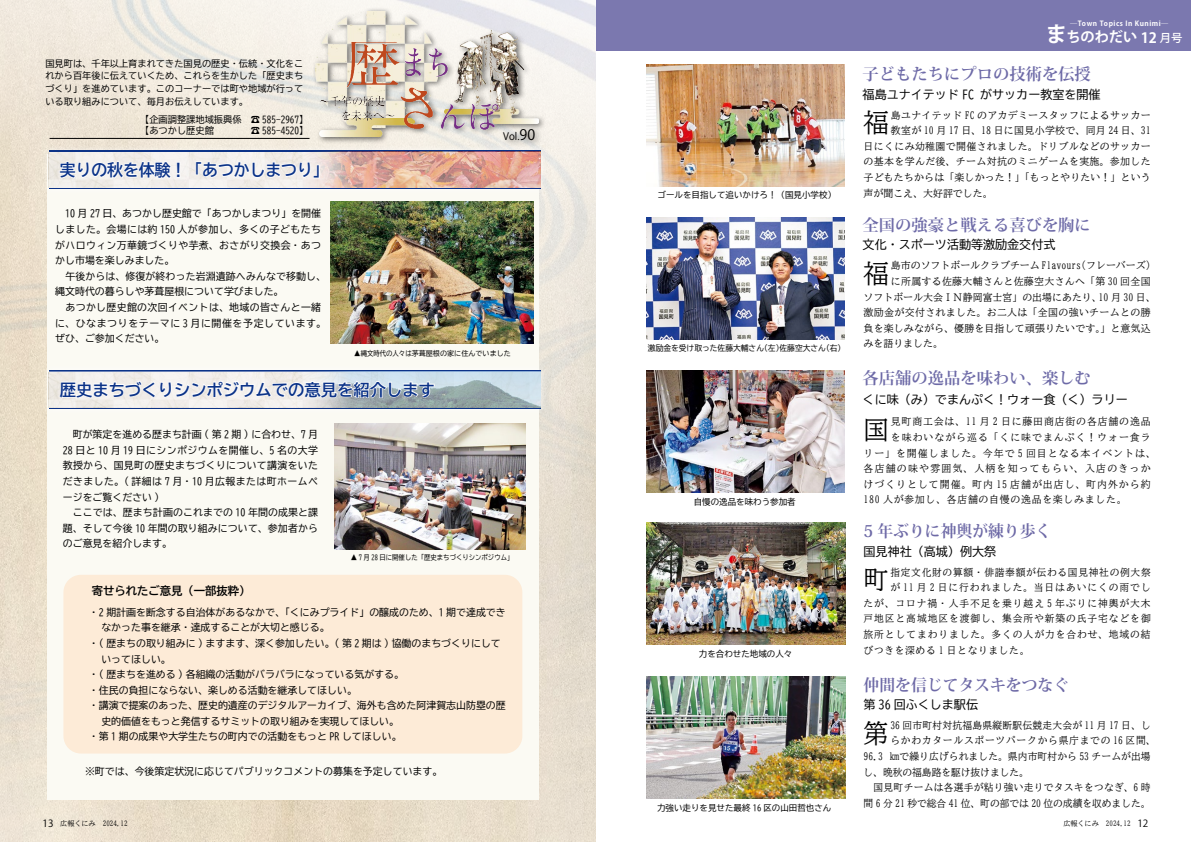
<style>
.page{position:relative;width:1191px;height:842px;background:#fff}
.page>*{position:absolute;margin:0;border:0;box-sizing:border-box;transform-origin:0 0}
.t1{font:25.5px "BIZ UD Mincho Medium";color:#000}
.t2{font:700 16.3px "Koz Min Pro";color:#6d6aa7}
.t3{font:16.3px "BIZ UD Gothic Bold";color:#0c3388}
.t4{font:700 16.3px "Koz Min Pro";color:#6d69a6}
.t5{font:14.5px "Koz Go Pro";color:#000}
.t6{font:700 14.2px "Koz Go Pro";color:#fff}
.t7{font:12px "BIZ UD Gothic";color:#000}
.t8{font:11.3px "BIZ UD Gothic Bold";color:#000}
.t9{font:500 11.3px "Koz Go Pro";color:#fff}
.t10{font:10.1px "Koz Go Pro";color:#000}
.t11{font:9.9px/15.6px "BIZ UD Gothic";color:#000}
.t12{font:9.9px/15.6px "BIZ UD Mincho Medium";letter-spacing:.03em;color:#000}
.t13{font:9.9px/15.6px "BIZ UD Gothic";letter-spacing:.035em;color:#000}
.t14{font:9.9px/15.6px "BIZ UD Mincho Medium";letter-spacing:.1em;color:#000}
.t15{font:9.9px/15.6px "BIZ UD Mincho Medium";color:#000}
.t16{font:9.9px "BIZ UD Mincho Medium";letter-spacing:.085em;color:#000}
.t17{font:9.9px "BIZ UD Mincho Medium";letter-spacing:.075em;color:#000}
.t18{font:9.9px "Koz Go Pro";color:#000}
.t19{font:9.4px "BIZ UD Gothic";color:#000}
.t20{font:9.2px/12.8px "BIZ UD Gothic";color:#000;text-align:justify}
.t21{font:8.5px "BIZ UD Gothic";color:#000}
.t22{font:8.1px "BIZ UD Gothic";color:#000;scale:.96 1}
.t23{font:7.1px "BIZ UD Gothic";color:#000;scale:.9 1}
.t24{font:7.1px "BIZ UD Mincho Medium";color:#000}
.t25{font:700 7.1px "Koz Go Pro";letter-spacing:.07em;color:#fff}
.s1{font-size:10.1px}
.s2{font-size:21.3px}
</style>
<div class="page">
<svg style="left:0;top:0;width:595px;height:842px;background:#ebe2d4"></svg>
<div style="left:312px;top:8px;width:234px;height:140px;background:#000;opacity:.6"></div>
<img style="left:316px;top:11px;width:121px;height:117px">
<img style="left:319px;top:120px;width:95px;height:17px">
<img style="left:498px;top:110px;width:41px;height:14px">
<img style="left:319px;top:95px;width:26px;height:25px">
<img style="left:447px;top:31px;width:85px;height:82px">
<img style="left:345px;top:43px;width:153px;height:87px">
<hr style="left:50px;top:138px;width:259px;height:1px;background:#000">
<div style="left:47px;top:154px;width:492px;height:646px;background:#fbfaf3"></div>
<div style="left:42px;top:144px;width:505px;height:52px;background:#fff;opacity:.75"></div>
<svg style="left:49px;top:141px;width:491px;height:69px"></svg>
<img style="left:330px;top:201px;width:203px;height:142px">
<div style="left:42px;top:364px;width:505px;height:51px;background:#fff;opacity:.75"></div>
<svg style="left:49px;top:370px;width:492px;height:39px"></svg>
<img style="left:278px;top:371px;width:262px;height:37px">
<svg style="left:49px;top:372px;width:492px;height:35px"></svg>
<img style="left:334px;top:423px;width:192px;height:126px">
<div style="left:63px;top:575px;width:459px;height:178px;background:#fdebd7;border-radius:17px"></div>
<hr style="left:595px;top:0;width:1px;height:842px;background:#fbfaf3">
<div style="left:595px;top:0;width:596px;height:51px;background:#7b78af"></div>
<img style="left:646px;top:676px;width:200px;height:122px">
<img style="left:646px;top:64px;width:199px;height:122px">
<img style="left:646px;top:217px;width:199px;height:122px">
<img style="left:646px;top:371px;width:199px;height:122px">
<img style="left:646px;top:523px;width:200px;height:121px">
<p class="t20" style="left:45px;top:57px;width:259px">国見町は、千年以上育まれてきた国見の歴史・伝統・文化をこれから百年後に伝えていくため、これらを生かした「歴史まちづくり」を進めています。このコーナーでは町や地域が行っている取り組みについて、毎月お伝えしています。</p>
<p class="t19" style="left:140px;top:114px;width:103px">【企画調整課地域振興係</p>
<p class="t19" style="left:140px;top:126px;width:75px">【あつかし歴史館</p>
<p class="t19" style="left:251px;top:114px;width:59px">☎ 585-2967【</p>
<p class="t19" style="left:251px;top:126px;width:59px">☎ 585-4520【</p>
<h2 class="t3" style="left:60px;top:162px;width:270px">実りの秋を体験！「あつかしまつり「</h2>
<p class="t13" style="left:55px;top:206px;width:272px">　10 月 27 日、あつかし歴史館で「あつかしまつり」を開催しました。会場には約 150 人が参加し、多くの子どもたちがハロウィン万華鏡づくりや芋煮、おさがり交換会・あつかし市場を楽しみました。<br>　午後からは、修復が終わった岩淵遺跡へみんなで移動し、縄文時代の暮らしや茅葺屋根について学びました。<br>　あつかし歴史館の次回イベントは、地域の皆さんと一緒に、ひなまつりをテーマに 3 月に開催を予定しています。ぜひ、ご参加ください。</p>
<h3 class="t5" style="left:517px;top:126px;width:19px"><span class="s1">.</span>90</h3>
<p class="t10" style="left:503px;top:130px;width:16px">Vol</p>
<p class="t23" style="left:354px;top:349px;width:176px">▲縄文時代の人々は茅葺屋根の家に住んでいました</p>
<h2 class="t3" style="left:60px;top:381px;width:376px">歴史まちづくりシンポジウムでの意見を紹介します</h2>
<p class="t11" style="left:63px;top:427px;width:257px">　町が策定を進める歴まち計画 ( 第 2 期 ) に合わせ、7 月<br>28 日と 10 月 19 日にシンポジウムを開催し、5 名の大学教授から、国見町の歴史まちづくりについて講演をいただきました。( 詳細は 7 月・10 月広報または町ホームページをご覧ください (<br>　ここでは、歴まち計画のこれまでの 10 年間の成果と課題、そして今後 10 年間の取り組みについて、参加者からのご意見を紹介します。</p>
<p class="t23" style="left:351px;top:553px;width:182px">▲ 7 月 28 日に開催した「歴史まちづくりシンポジウム「</p>
<p class="t8" style="left:92px;top:585px;width:160px">寄せられたご意見（一部抜粋(</p>
<p class="t11" style="left:89px;top:604px;width:418px">・2 期計画を断念する自治体があるなかで、「くにみプライド」の醸成のため、1 期で達成でき　なかった事を継承・達成することが大切と感じる。<br>・( 歴まちの取り組みに ) ますます、深く参加したい。( 第 2 期は ) 協働のまちづくりにして　いってほしい。<br>・( 歴まちを進める ) 各組織の活動がバラバラになっている気がする。<br>・住民の負担にならない、楽しめる活動を継承してほしい。<br>・講演で提案のあった、歴史的遺産のデジタルアーカイブ、海外も含めた阿津賀志山防塁の歴　史的価値をもっと発信するサミットの取り組みを実現してほしい。<br>・第 1 期の成果や大学生たちの町内での活動をもっと PR してほしい。</p>
<p class="t11" style="left:85px;top:763px;width:359px">※町では、今後策定状況に応じてパブリックコメントの募集を予定しています。</p>
<p class="t18" style="left:43px;top:816px;width:12px">13</p>
<p class="t24" style="left:60px;top:819px;width:37px">広報くにみ</p>
<p class="t24" style="left:103px;top:819px;width:26px">2024.12</p>
<p class="t21" style="left:657px;top:191px;width:180px">ゴールを目指して追いかけろ！（国見小学校(</p>
<p class="t22" style="left:648px;top:343px;width:122px">激励金を受け取った佐藤大輔さん</p>
<p class="t22" style="left:779px;top:343px;width:50px">佐藤空大さん</p>
<p class="t22" style="left:760px;top:343px;width:26px">（左）</p>
<p class="t22" style="left:822px;top:343px;width:26px">（右(</p>
<p class="t21" style="left:693px;top:497px;width:104px">自慢の逸品を味わう参加者</p>
<p class="t21" style="left:699px;top:649px;width:95px">力を合わせた地域の人々</p>
<p class="t21" style="left:657px;top:803px;width:176px">力強い走りを見せた最終 16 区の山田哲也さん</p>
<p class="t25" style="left:1070px;top:19px;width:100px">―Town Topics In Kunimi―</p>
<p class="t9" style="left:1159px;top:30px;width:24px">月号</p>
<h3 class="t6" style="left:1045px;top:28px;width:113px"><span class="s2">ま</span>ちのわだい 12</h3>
<h2 class="t2" style="left:862px;top:62px;width:230px">子どもたちにプロの技術を伝授</h2>
<p class="t7" style="left:980px;top:88px;width:122px">がサッカー教室を開催</p>
<p class="t7" style="left:862px;top:88px;width:113px">福島ユナイテッド FC</p>
<p class="t12" style="left:891px;top:107px;width:261px">島ユナイテッド FC のアカデミースタッフによるサッカー</p>
<h1 class="t1" style="left:863px;top:110px;width:27px">福</h1>
<p class="t12" style="left:863px;top:123px;width:289px;text-align:justify;text-indent:27px">教室が 10 月 17 日、18 日に国見小学校で、同月 24 日、31日にくにみ幼稚園で開催されました。ドリブルなどのサッカーの基本を学んだ後、チーム対抗のミニゲームを実施。参加した子どもたちからは「楽しかった！」「もっとやりたい！」という声が聞こえ、大好評でした。</p>
<h2 class="t2" style="left:862px;top:213px;width:230px">全国の強豪と戦える喜びを胸に</h2>
<p class="t7" style="left:862px;top:239px;width:194px">文化・スポーツ活動等激励金交付式</p>
<p class="t15" style="left:891px;top:258px;width:192px">島市のソフトボールクラブチーム Flavours</p>
<p class="t12" style="left:1076px;top:258px;width:81px">（フレーバーズ(</p>
<h1 class="t1" style="left:863px;top:261px;width:27px">福</h1>
<p class="t12" style="left:1098px;top:273px;width:59px;text-indent:-208px">に所属する佐藤大輔さんと佐藤空大さんへ「第 30 回全国<br>10 月 30 日、</p>
<p class="t12" style="left:863px;top:289px;width:288px">ソフトボール大会ＩＮ静岡富士宮」の出場にあたり、<br>激励金が交付されました。お二人は「全国の強いチームとの勝負を楽しみながら、優勝を目指して頑張りたいです。」と意気込みを語りました。</p>
<h2 class="t2" style="left:862px;top:366px;width:230px">各店舗の逸品を味わい、楽しむ</h2>
<p class="t7" style="left:862px;top:393px;width:267px">くに味（み）でまんぷく！ウォー食（く）ラリー</p>
<p class="t16" style="left:891px;top:417px;width:261px">見町商工会は、11 月 2 日に藤田商店街の各店舗の逸品</p>
<h1 class="t1" style="left:863px;top:417px;width:27px">国</h1>
<p class="t14" style="left:863px;top:429px;width:293px;text-indent:27px">を味わいながら巡る「くに味でまんぷく！ウォー食ラリー」を開催しました。今年で 5 回目となる本イベントは、各店舗の味や雰囲気、人柄を知ってもらい、入店のきっかけづくりとして開催。町内 15 店舗が出店し、町内外から約<br>180 人が参加し、各店舗の自慢の逸品を楽しみました。</p>
<h2 class="t4" style="left:863px;top:519px;width:189px">5 年ぶりに神輿が練り歩く</h2>
<p class="t7" style="left:863px;top:545px;width:134px">国見神社（高城）例大祭</p>
<p class="t17" style="left:890px;top:567px;width:262px">指定文化財の算額・俳諧奉額が伝わる国見神社の例大祭</p>
<h1 class="t1" style="left:863px;top:567px;width:27px">町</h1>
<p class="t12" style="left:863px;top:580px;width:289px;text-align:justify;text-indent:27px">が 11 月 2 日に行われました。当日はあいにくの雨でしたが、コロナ禍・人手不足を乗り越え 5 年ぶりに神輿が大木戸地区と高城地区を渡御し、集会所や新築の氏子宅などを御旅所としてまわりました。多くの人が力を合わせ、地域の結びつきを深める 1 日となりました。</p>
<h2 class="t4" style="left:863px;top:673px;width:207px">仲間を信じてタスキをつなぐ</h2>
<p class="t7" style="left:863px;top:698px;width:116px">第 36 回ふくしま駅伝</p>
<p class="t12" style="left:890px;top:717px;width:262px">36 回市町村対抗福島県縦断駅伝競走大会が 11 月 17 日、し</p>
<h1 class="t1" style="left:863px;top:720px;width:27px">第</h1>
<p class="t12" style="left:889px;top:733px;width:267px">らかわカタールスポーツパークから県庁までの 16 区間、㎞で繰り広げられました。県内市町村から 53 チームが出場</p>
<p class="t15" style="left:863px;top:748px;width:288px">96.3<br>し、晩秋の福島路を駆け抜けました。<br>　国見町チームは各選手が粘り強い走りでタスキをつなぎ、6 時間 6 分 21 秒で総合 41 位、町の部では 20 位の成績を収めました。</p>
<p class="t24" style="left:1063px;top:819px;width:37px">広報くにみ</p>
<p class="t24" style="left:1106px;top:819px;width:26px">2024.12</p>
<p class="t18" style="left:1137px;top:816px;width:12px">12</p>
</div>
